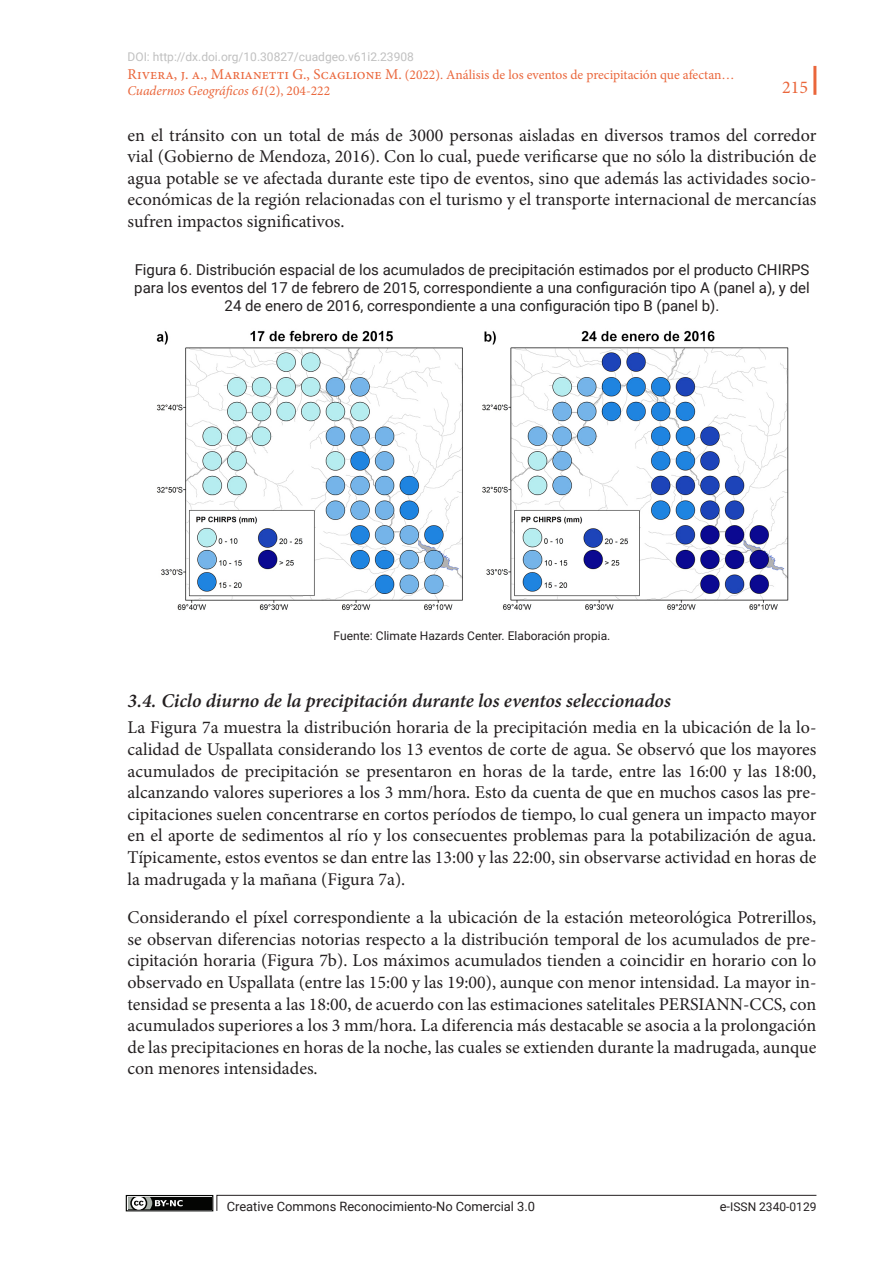
<style>
.page{position:relative;width:893px;height:1263px;background:#fff}
.page>*{position:absolute;margin:0;border:0;box-sizing:border-box;transform-origin:0 0}
.t1{font:italic 600 19.5px "Minion Pro";letter-spacing:-.005em;color:#231f20}
.t2{font:18px/21.6px "Minion Pro";color:#231f20;text-align:justify}
.t3{font:18px "Minion Pro";color:#ea663b}
.sps_figur_titulo{font:15px/18px "Roboto";color:#231f20;text-align:center}
.t4{font:13.5px/16.2px "Minion Pro";color:#ea663b}
.t5{font:12.9px "Roboto";color:#231f20}
.sps_pies_figuras{font:12px "Roboto";color:#231f20}
.t6{font:12px "Roboto";color:#c0c0c0}
.s1{font-size:15px}
.s2{font-style:italic}
.s3{font-size:12.9px}
</style>
<div class="page">
<hr style="left:813px;top:66px;width:3px;height:29px;background:#ea663b">
<svg style="left:216px;top:1195px;width:601px;height:16px"></svg>
<div style="left:126px;top:1195px;width:87px;height:16px;border:1px solid #040503"></div>
<div style="left:128px;top:1197px;width:83px;height:12px;background:#040503"></div>
<svg style="left:128px;top:1197px;width:55px;height:12px"></svg>
<img style="left:156px;top:330px;width:633px;height:280px">
<p class="t6" style="left:128px;top:48px;width:288px">DOI: http://dx.doi.org/10.30827/cuadgeo.v61i2.23908</p>
<p class="t4" style="left:128px;top:66px;width:609px"><span class="s1">Rivera, j. a., Marianetti G., Scaglione M.</span> (2022). Análisis de los eventos de precipitación que afectan…<br><span class="s2">Cuadernos Geográficos 61</span>(2), 204-222</p>
<p class="t2" style="left:128px;top:124px;width:690px">en el tránsito con un total de más de 3000 personas aisladas en diversos tramos del corredor vial (Gobierno de Mendoza, 2016). Con lo cual, puede verificarse que no sólo la distribución de agua potable se ve afectada durante este tipo de eventos, sino que además las actividades socio&shy;económicas de la región relacionadas con el turismo y el transporte internacional de mercancías sufren impactos significativos.</p>
<p class="sps_figur_titulo" style="left:134px;top:260px;width:677px">Figura 6. Distribución espacial de los acumulados de precipitación estimados por el producto CHIRPS para los eventos del 17 de febrero de 2015, correspondiente a una configuración tipo A (panel a), y del<br>24 de enero de 2016, correspondiente a una configuración tipo B (panel b).</p>
<p class="t3" style="left:782px;top:75px;width:27px">215</p>
<p class="sps_pies_figuras" style="left:334px;top:628px;width:278px">Fuente: Climate Hazards Center. Elaboración propia.</p>
<p class="t1" style="left:128px;top:687px;width:545px">3.4. Ciclo diurno de la precipitación durante los eventos seleccionados</p>
<p class="t2" style="left:128px;top:717px;width:690px">La Figura 7a muestra la distribución horaria de la precipitación media en la ubicación de la lo&shy;calidad de Uspallata considerando los 13 eventos de corte de agua. Se observó que los mayores acumulados de precipitación se presentaron en horas de la tarde, entre las 16:00 y las 18:00, alcanzando valores superiores a los 3 mm/hora. Esto da cuenta de que en muchos casos las pre&shy;cipitaciones suelen concentrarse en cortos períodos de tiempo, lo cual genera un impacto mayor en el aporte de sedimentos al río y los consecuentes problemas para la potabilización de agua.<br>Típicamente, estos eventos se dan entre las 13:00 y las 22:00, sin observarse actividad en horas de la madrugada y la mañana (Figura 7a).</p>
<p class="t2" style="left:128px;top:907px;width:690px">Considerando el píxel correspondiente a la ubicación de la estación meteorológica Potrerillos, se observan diferencias notorias respecto a la distribución temporal de los acumulados de pre&shy;cipitación horaria (Figura 7b). Los máximos acumulados tienden a coincidir en horario con lo observado en Uspallata (entre las 15:00 y las 19:00), aunque con menor intensidad. La mayor in&shy;tensidad se presenta a las 18:00, de acuerdo con las estimaciones satelitales PERSIANN-CCS, con acumulados superiores a los 3 mm/hora. La diferencia más destacable se asocia a la prolongación de las precipitaciones en horas de la noche, las cuales se extienden durante la madrugada, aunque con menores intensidades.</p>
<p class="t5" style="left:227px;top:1197px;width:310px">Creative Commons Reconocimiento-No Comercial 3.0</p>
<p class="sps_pies_figuras" style="left:720px;top:1198px;width:98px"><span class="s3">e-</span>ISSN 2340-0129</p>
</div>
